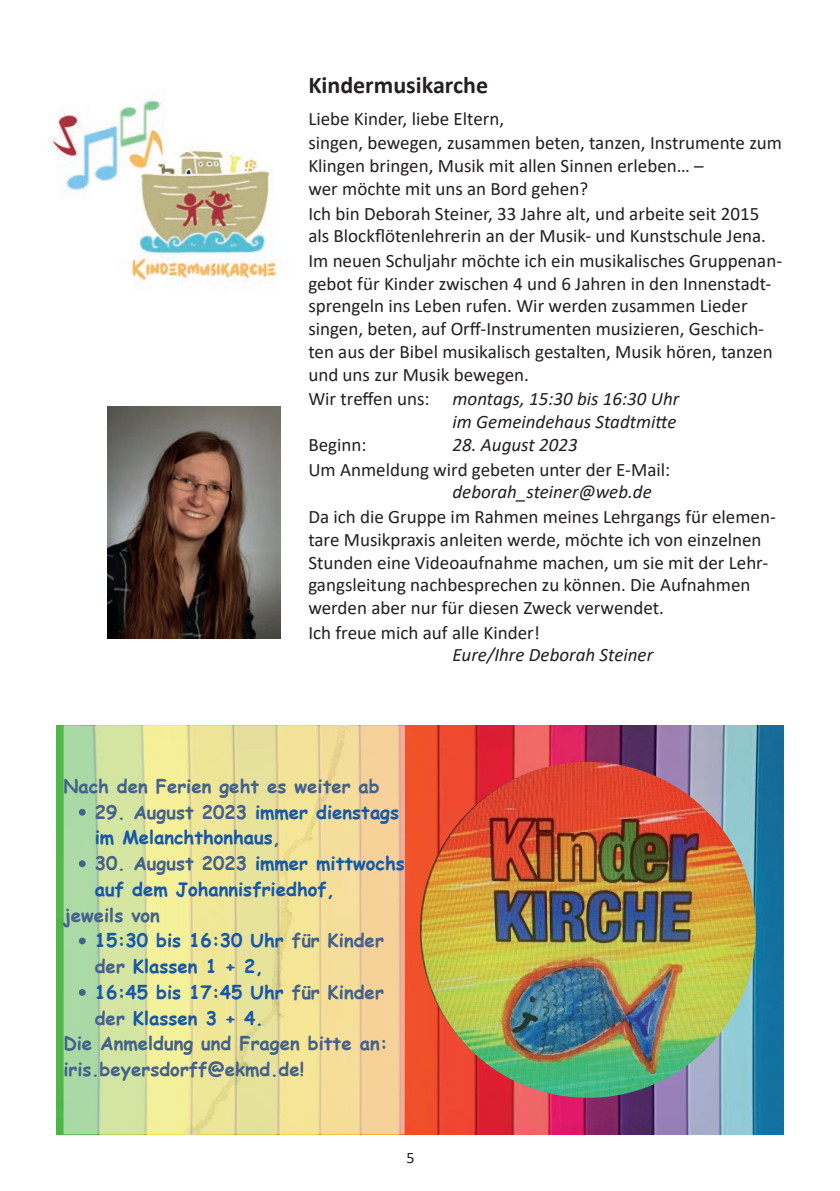
<style>
.page{position:relative;width:840px;height:1191px;background:#fff}
.page>*{position:absolute;margin:0;border:0;box-sizing:border-box;transform-origin:0 0}
.t1{font:700 24px "Calibri";color:#231f20}
.t2{font:19px/23.2px "Calibri";color:#231f20}
.t3{font:italic 19px "Calibri";color:#231f20}
.t4{font:700 18.6px/25.8px "Comic Sans MS";color:#1758a8}
.t5{font:700 18.6px/25.8px "Comic Sans MS";color:#44628c}
.t6{font:16px "Calibri";color:#231f20}
.s1{font-style:normal}
.s2{color:#44628c}
</style>
<div class="page">
<img style="left:50px;top:97px;width:228px;height:186px">
<img style="left:107px;top:407px;width:174px;height:231px">
<img style="left:57px;top:725px;width:725px;height:409px">
<img style="left:420px;top:762px;width:335px;height:335px;border-radius:168px">
<svg style="left:351px;top:725px;width:53px;height:409px;background:#f3cf99"></svg>
<img style="left:63px;top:725px;width:288px;height:409px">
<svg style="left:79px;top:809px;width:7px;height:6px"></svg>
<svg style="left:79px;top:860px;width:7px;height:7px"></svg>
<svg style="left:79px;top:937px;width:7px;height:7px"></svg>
<svg style="left:79px;top:989px;width:7px;height:7px"></svg>
<p class="t1" style="left:308px;top:68px;width:181px">Kindermusikarche</p>
<p class="t2" style="left:308px;top:106px;width:197px">Liebe Kinder, liebe Eltern,</p>
<p class="t2" style="left:308px;top:131px;width:475px">singen, bewegen, zusammen beten, tanzen, Instrumente zum</p>
<p class="t2" style="left:308px;top:154px;width:396px">Klingen bringen, Musik mit allen Sinnen erleben… –</p>
<p class="t2" style="left:308px;top:177px;width:281px">wer möchte mit uns an Bord gehen?</p>
<p class="t2" style="left:308px;top:201px;width:452px">Ich bin Deborah Steiner, 33 Jahre alt, und arbeite seit 2015</p>
<p class="t2" style="left:308px;top:224px;width:459px">als Blockflötenlehrerin an der Musik- und Kunstschule Jena.</p>
<p class="t2" style="left:308px;top:248px;width:475px">Im neuen Schuljahr möchte ich ein musikalisches Gruppenan-</p>
<p class="t2" style="left:308px;top:271px;width:464px">gebot für Kinder zwischen 4 und 6 Jahren in den Innenstadt-</p>
<p class="t2" style="left:308px;top:294px;width:440px">sprengeln ins Leben rufen. Wir werden zusammen Lieder</p>
<p class="t2" style="left:308px;top:317px;width:457px">singen, beten, auf Orff-Instrumenten musizieren, Geschich-</p>
<p class="t2" style="left:308px;top:340px;width:465px">ten aus der Bibel musikalisch gestalten, Musik hören, tanzen</p>
<p class="t2" style="left:308px;top:362px;width:222px">und uns zur Musik bewegen.</p>
<p class="t3" style="left:308px;top:386px;width:372px"><span class="s1">Wir treffen uns:</span> montags, 15:30 bis 16:30 Uhr</p>
<p class="t3" style="left:452px;top:409px;width:225px">im Gemeindehaus Stadtmitte</p>
<p class="t2" style="left:308px;top:432px;width:60px">Beginn:</p>
<p class="t3" style="left:452px;top:431px;width:127px">28. August 2023</p>
<p class="t2" style="left:308px;top:457px;width:363px">Um Anmeldung wird gebeten unter der E-Mail:</p>
<p class="t3" style="left:452px;top:479px;width:201px">deborah_steiner@web.de</p>
<p class="t2" style="left:308px;top:504px;width:468px">Da ich die Gruppe im Rahmen meines Lehrgangs für elemen&shy;tare Musikpraxis anleiten werde, möchte ich von einzelnen Stunden eine Videoaufnahme machen, um sie mit der Lehr&shy;gangsleitung nachbesprechen zu können. Die Aufnahmen werden aber nur für diesen Zweck verwendet.<br>Ich freue mich auf alle Kinder!</p>
<p class="t3" style="left:452px;top:642px;width:202px">Eure/Ihre Deborah Steiner</p>
<p class="t5" style="left:63px;top:772px;width:318px">Nach den Ferien geht es weiter ab</p>
<p class="t4" style="left:95px;top:798px;width:305px"><span class="s2">29. August 2023</span> immer dienstags im Melanchthonhaus<span class="s2">,</span></p>
<p class="t4" style="left:95px;top:850px;width:311px"><span class="s2">30. August 2023</span> immer mittwochs auf dem Johannisfriedhof,</p>
<p class="t4" style="left:95px;top:927px;width:290px">15:30 bis 16:30 Uhr <span class="s2">für Kinder der</span> Klassen 1 + 2,<br>16:45 bis 17:45 Uhr <span class="s2">für Kinder der</span> Klassen 3 + 4.</p>
<p class="t5" style="left:63px;top:901px;width:98px">jeweils von</p>
<p class="t5" style="left:63px;top:1030px;width:326px">Die Anmeldung und Fragen bitte an: iris.beyersdorff@ekmd.de!</p>
<p class="t6" style="left:406px;top:1146px;width:10px">5</p>
</div>
